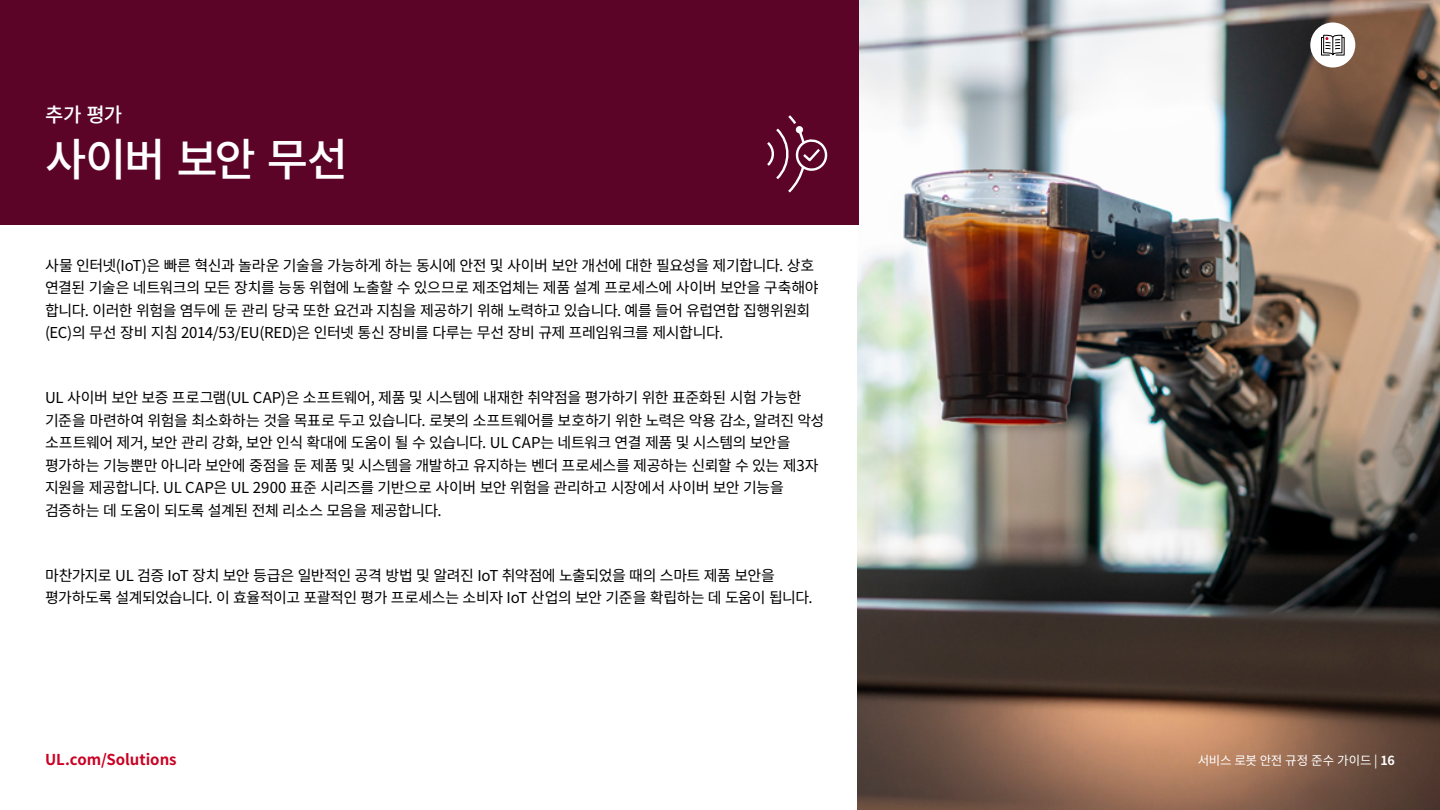
<style>
.page{position:relative;width:1440px;height:810px;background:#fff}
.page>*{position:absolute;margin:0;border:0;box-sizing:border-box;transform-origin:0 0}
.t1{font:500 45px "Noto Sans CJ Kkr";letter-spacing:-.04em;color:#fff}
.t2{font:500 20px "Noto Sans CJ Kkr";color:#fff}
.t3{font:15px/22.5px "Noto Sans CJ Kkr";letter-spacing:-.03em;color:#000}
.t4{font:700 15px "Noto Sans CJ Kkr";color:#ca0123}
.t5{font:12.5px "Noto Sans CJ Kkr";letter-spacing:-.025em;color:#fff}
.s1{font-weight:700}
</style>
<div class="page">
<img style="left:858px;top:0;width:582px;height:810px">
<div style="left:0;top:0;width:859px;height:225px;background:#5b0428"></div>
<svg style="left:767px;top:115px;width:61px;height:78px"></svg>
<div style="left:796px;top:126px;width:7px;height:7px;background:#fff;border-radius:50%"></div>
<div style="left:1310px;top:22px;width:45px;height:46px;background:#fff;border-radius:50%"></div>
<svg style="left:1321px;top:35px;width:24px;height:20px"></svg>
<h2 class="t2" style="left:45px;top:103px;width:79px">추가 평가</h2>
<h1 class="t1" style="left:45px;top:135px;width:305px">사이버 보안 무선</h1>
<p class="t3" style="left:45px;top:254px;width:775px">사물 인터넷(IoT)은 빠른 혁신과 놀라운 기술을 가능하게 하는 동시에 안전 및 사이버 보안 개선에 대한 필요성을 제기합니다. 상호 연결된 기술은 네트워크의 모든 장치를 능동 위협에 노출할 수 있으므로 제조업체는 제품 설계 프로세스에 사이버 보안을 구축해야 합니다. 이러한 위험을 염두에 둔 관리 당국 또한 요건과 지침을 제공하기 위해 노력하고 있습니다. 예를 들어 유럽연합 집행위원회 (EC)의 무선 장비 지침 2014/53/EU(RED)은 인터넷 통신 장비를 다루는 무선 장비 규제 프레임워크를 제시합니다.</p>
<p class="t3" style="left:45px;top:387px;width:781px">UL 사이버 보안 보증 프로그램(UL CAP)은 소프트웨어, 제품 및 시스템에 내재한 취약점을 평가하기 위한 표준화된 시험 가능한 기준을 마련하여 위험을 최소화하는 것을 목표로 두고 있습니다. 로봇의 소프트웨어를 보호하기 위한 노력은 악용 감소, 알려진 악성 소프트웨어 제거, 보안 관리 강화, 보안 인식 확대에 도움이 될 수 있습니다. UL CAP는 네트워크 연결 제품 및 시스템의 보안을 평가하는 기능뿐만 아니라 보안에 중점을 둔 제품 및 시스템을 개발하고 유지하는 벤더 프로세스를 제공하는 신뢰할 수 있는 제3자 지원을 제공합니다. UL CAP은 UL 2900 표준 시리즈를 기반으로 사이버 보안 위험을 관리하고 시장에서 사이버 보안 기능을 검증하는 데 도움이 되도록 설계된 전체 리소스 모음을 제공합니다.</p>
<p class="t3" style="left:45px;top:564px;width:769px">마찬가지로 UL 검증 IoT 장치 보안 등급은 일반적인 공격 방법 및 알려진 IoT 취약점에 노출되었을 때의 스마트 제품 보안을 평가하도록 설계되었습니다. 이 효율적이고 포괄적인 평가 프로세스는 소비자 IoT 산업의 보안 기준을 확립하는 데 도움이 됩니다.</p>
<p class="t4" style="left:45px;top:751px;width:133px">UL.com/Solutions</p>
<p class="t5" style="left:1198px;top:753px;width:199px">서비스 로봇 안전 규정 준수 가이드 | <span class="s1">16</span></p>
</div>
